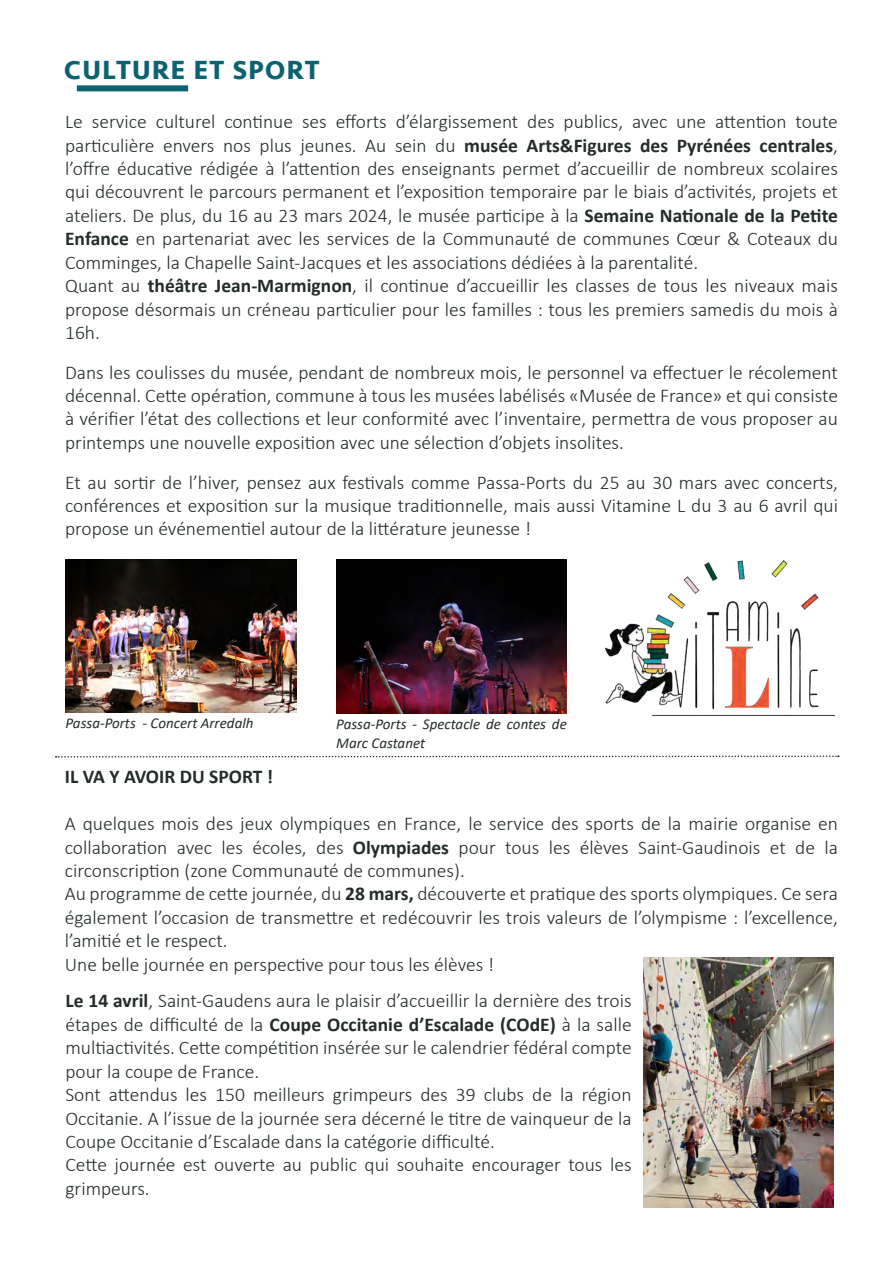
<style>
.page{position:relative;width:893px;height:1263px;background:#fff}
.page>*{position:absolute;margin:0;border:0;box-sizing:border-box;transform-origin:0 0}
.t1{font:700 27px "Seravek";letter-spacing:.05em;color:#0b6270}
.t2{font:300 19.5px/23.4px "Calibri";color:#232c27;text-align:justify}
.t3{font:700 19.5px "Calibri";color:#232c27}
.t4{font:italic 15px/19.8px "Calibri";color:#232c27}
.s1{font-weight:700}
</style>
<div class="page">
<div style="left:77px;top:85px;width:111px;height:6px;background:#0b6270"></div>
<svg style="left:56px;top:755px;width:782px;height:3px"></svg>
<img style="left:65px;top:559px;width:231px;height:153px">
<img style="left:605px;top:560px;width:229px;height:155px">
<img style="left:643px;top:957px;width:190px;height:250px">
<img style="left:336px;top:560px;width:230px;height:153px">
<p class="t1" style="left:64px;top:49px;width:257px">CULTURE ET SPORT</p>
<p class="t2" style="left:65px;top:110px;width:774px">Le service culturel continue ses efforts d’élargissement des publics, avec une attention toute particulière envers nos plus jeunes. Au sein du <span class="s1">musée Arts&amp;Figures des Pyrénées centrales</span>, l’offre éducative rédigée à l’attention des enseignants permet d’accueillir de nombreux scolaires qui découvrent le parcours permanent et l’exposition temporaire par le biais d’activités, projets et ateliers. De plus, du 16 au 23 mars 2024, le musée participe à la <span class="s1">Semaine Nationale de la Petite Enfance</span> en partenariat avec les services de la Communauté de communes Cœur &amp; Coteaux du Comminges, la Chapelle Saint-Jacques et les associations dédiées à la parentalité.</p>
<p class="t2" style="left:65px;top:274px;width:774px">Quant au <span class="s1">théâtre Jean-Marmignon</span>, il continue d’accueillir les classes de tous les niveaux mais propose désormais un créneau particulier pour les familles : tous les premiers samedis du mois à 16h.</p>
<p class="t2" style="left:65px;top:360px;width:774px">Dans les coulisses du musée, pendant de nombreux mois, le personnel va effectuer le récolement décennal. Cette opération, commune à tous les musées labélisés «Musée de France» et qui consiste à vérifier l’état des collections et leur conformité avec l’inventaire, permettra de vous proposer au printemps une nouvelle exposition avec une sélection d’objets insolites.</p>
<p class="t2" style="left:65px;top:470px;width:774px">Et au sortir de l’hiver, pensez aux festivals comme Passa-Ports du 25 au 30 mars avec concerts, conférences et exposition sur la musique traditionnelle, mais aussi Vitamine L du 3 au 6 avril qui propose un événementiel autour de la littérature jeunesse !</p>
<p class="t4" style="left:65px;top:712px;width:189px">Passa-Ports - Concert Arredalh</p>
<p class="t4" style="left:336px;top:713px;width:232px">Passa-Ports - Spectacle de contes de<br>Marc Castanet</p>
<p class="t3" style="left:65px;top:763px;width:210px">IL VA Y AVOIR DU SPORT !</p>
<p class="t2" style="left:65px;top:811px;width:774px">A quelques mois des jeux olympiques en France, le service des sports de la mairie organise en collaboration avec les écoles, des <span class="s1">Olympiades</span> pour tous les élèves Saint-Gaudinois et de la circonscription (zone Communauté de communes).</p>
<p class="t2" style="left:65px;top:881px;width:774px">Au programme de cette journée, du <span class="s1">28 mars,</span> découverte et pratique des sports olympiques. Ce sera également l’occasion de transmettre et redécouvrir les trois valeurs de l’olympisme : l’excellence, l’amitié et le respect.</p>
<p class="t2" style="left:65px;top:952px;width:430px">Une belle journée en perspective pour tous les élèves !</p>
<p class="t2" style="left:65px;top:988px;width:567px"><span class="s1">Le 14 avril</span>, Saint-Gaudens aura le plaisir d’accueillir la dernière des trois étapes de difficulté de la <span class="s1">Coupe Occitanie d’Escalade (COdE)</span> à la salle multiactivités. Cette compétition insérée sur le calendrier fédéral compte pour la coupe de France.</p>
<p class="t2" style="left:65px;top:1082px;width:567px">Sont attendus les 150 meilleurs grimpeurs des 39 clubs de la région Occitanie. A l’issue de la journée sera décerné le titre de vainqueur de la Coupe Occitanie d’Escalade dans la catégorie difficulté.</p>
<p class="t2" style="left:65px;top:1152px;width:567px">Cette journée est ouverte au public qui souhaite encourager tous les grimpeurs.</p>
</div>
